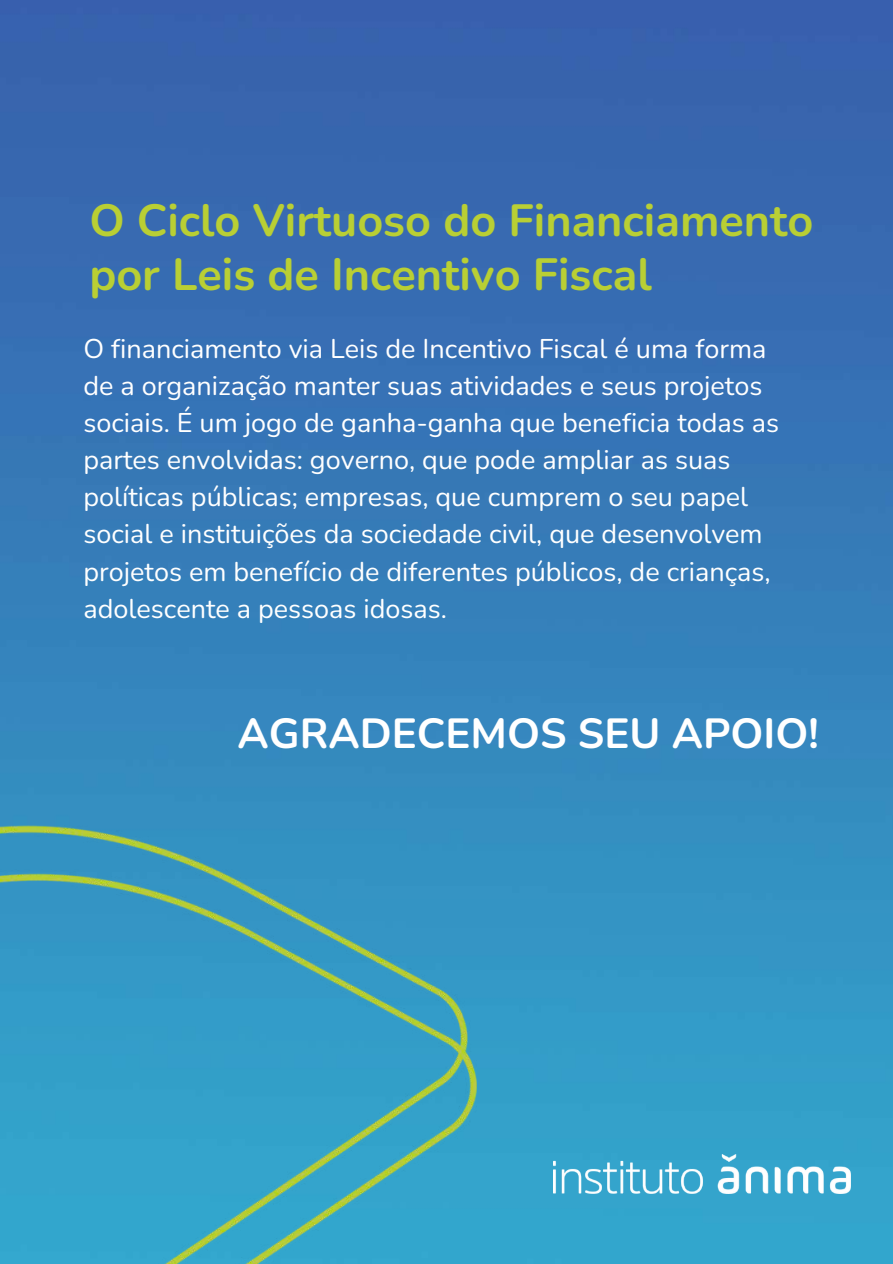
<style>
.page{position:relative;width:893px;height:1264px;background:#fff}
.page>*{position:absolute;margin:0;border:0;box-sizing:border-box;transform-origin:0 0}
.t1{font:700 45px/54px "Nunito";color:#b9cf34}
.t2{font:700 42px "Nunito";color:#fff}
.t3{font:27px/37.2px "Nunito";color:#fff}
</style>
<div class="page">
<img style="left:0;top:0;width:892px;height:1263px">
<img style="left:0;top:825px;width:476px;height:438px">
<img style="left:553px;top:1154px;width:297px;height:39px">
<h1 class="t1" style="left:89px;top:194px;width:725px">O Ciclo Virtuoso do Financiamento por Leis de Incentivo Fiscal</h1>
<p class="t3" style="left:83px;top:330px;width:697px">O financiamento via Leis de Incentivo Fiscal é uma forma de a organização manter suas atividades e seus projetos sociais. É um jogo de ganha-ganha que beneficia todas as partes envolvidas: governo, que pode ampliar as suas políticas públicas; empresas, que cumprem o seu papel social e instituições da sociedade civil, que desenvolvem projetos em benefício de diferentes públicos, de crianças, adolescente a pessoas idosas.</p>
<h2 class="t2" style="left:237px;top:706px;width:582px">AGRADECEMOS SEU APOIO!</h2>
</div>
